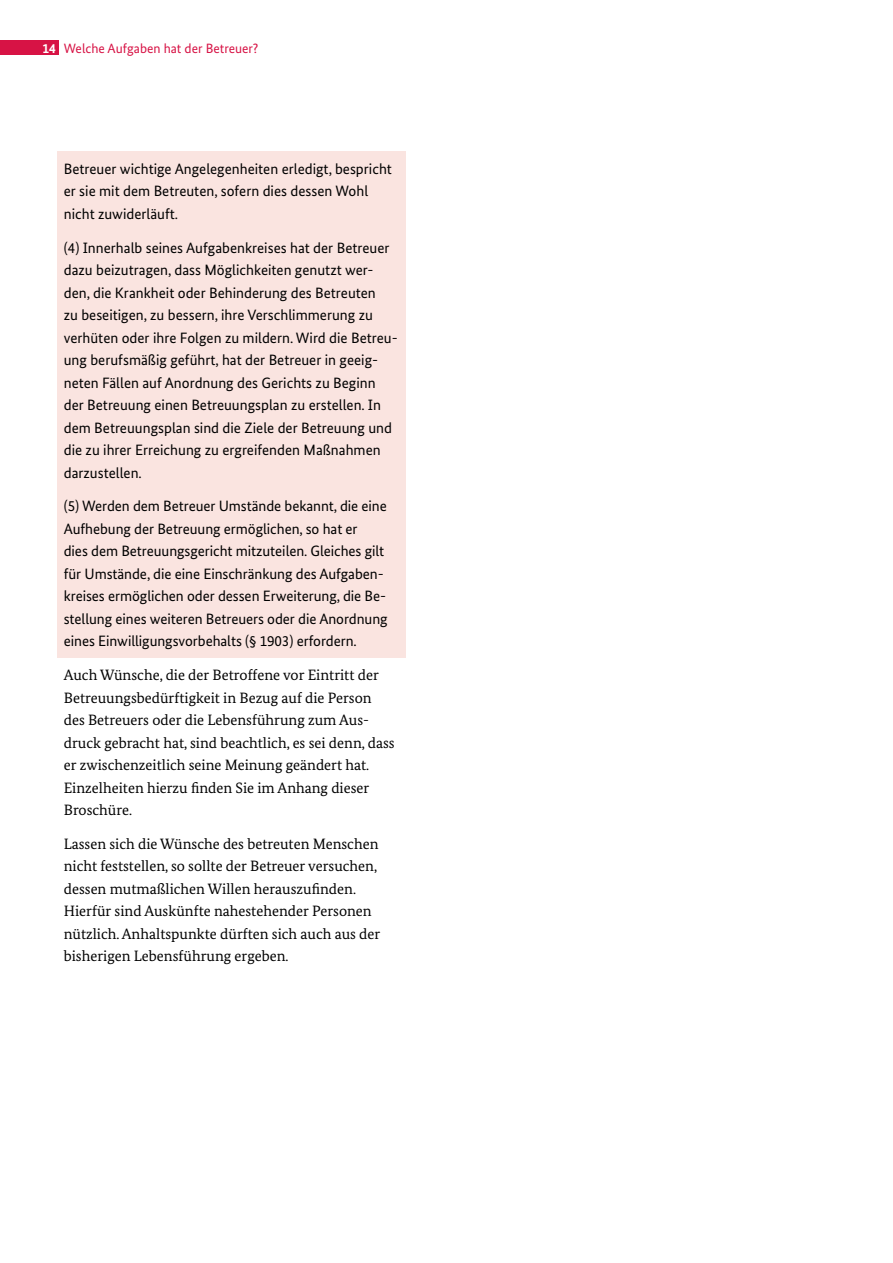
<style>
.page{position:relative;width:893px;height:1263px;background:#fff}
.page>*{position:absolute;margin:0;border:0;box-sizing:border-box;transform-origin:0 0}
.Paragraph{font:15px/22.5px "Bundes Sans";color:#000}
.Fließtext{font:15px/22.5px "Bundes Serif";color:#000}
.t1{font:13.5px "Bundes Sans";color:#d71345}
.s1{font-weight:700;color:#fff}
</style>
<div class="page">
<div style="left:0;top:41px;width:58px;height:14px;background:#d71345"></div>
<div style="left:57px;top:151px;width:349px;height:507px;background:#fae4e0"></div>
<p class="t1" style="left:43px;top:40px;width:217px"><span class="s1">14</span> Welche Aufgaben hat der Betreuer?</p>
<p class="Paragraph" style="left:64px;top:157px;width:330px">Betreuer wichtige Angelegenheiten erledigt, bespricht er sie mit dem Betreuten, sofern dies dessen Wohl nicht zuwiderläuft.</p>
<p class="Paragraph" style="left:64px;top:236px;width:335px">(4) Innerhalb seines Aufgabenkreises hat der Betreuer dazu beizutragen, dass Möglichkeiten genutzt wer&shy;den, die Krankheit oder Behinderung des Betreuten<br>zu beseitigen, zu bessern, ihre Verschlimmerung zu verhüten oder ihre Folgen zu mildern. Wird die Betreu&shy;ung berufsmäßig geführt, hat der Betreuer in geeig&shy;neten Fällen auf Anordnung des Gerichts zu Beginn der Betreuung einen Betreuungsplan zu erstellen. In dem Betreuungsplan sind die Ziele der Betreuung und die zu ihrer Erreichung zu ergreifenden Maßnahmen darzustellen.</p>
<p class="Paragraph" style="left:64px;top:495px;width:325px">(5) Werden dem Betreuer Umstände bekannt, die eine Aufhebung der Betreuung ermöglichen, so hat er<br>dies dem Betreuungsgericht mitzuteilen. Gleiches gilt für Umstände, die eine Einschränkung des Aufgaben&shy;kreises ermöglichen oder dessen Erweiterung, die Be&shy;stellung eines weiteren Betreuers oder die Anordnung eines Einwilligungsvorbehalts (§ 1903) erfordern.</p>
<p class="Fließtext" style="left:64px;top:664px;width:332px">Auch Wünsche, die der Betroffene vor Eintritt der Betreuungsbedürftigkeit in Bezug auf die Person des Betreuers oder die Lebensführung zum Aus&shy;druck gebracht hat, sind beachtlich, es sei denn, dass er zwischenzeitlich seine Meinung geändert hat.<br>Einzelheiten hierzu finden Sie im Anhang dieser Broschüre.</p>
<p class="Fließtext" style="left:64px;top:832px;width:318px">Lassen sich die Wünsche des betreuten Menschen nicht feststellen, so sollte der Betreuer versuchen, dessen mutmaßlichen Willen herauszufinden.<br>Hierfür sind Auskünfte nahestehender Personen nützlich. Anhaltspunkte dürften sich auch aus der bisherigen Lebensführung ergeben.</p>
</div>
